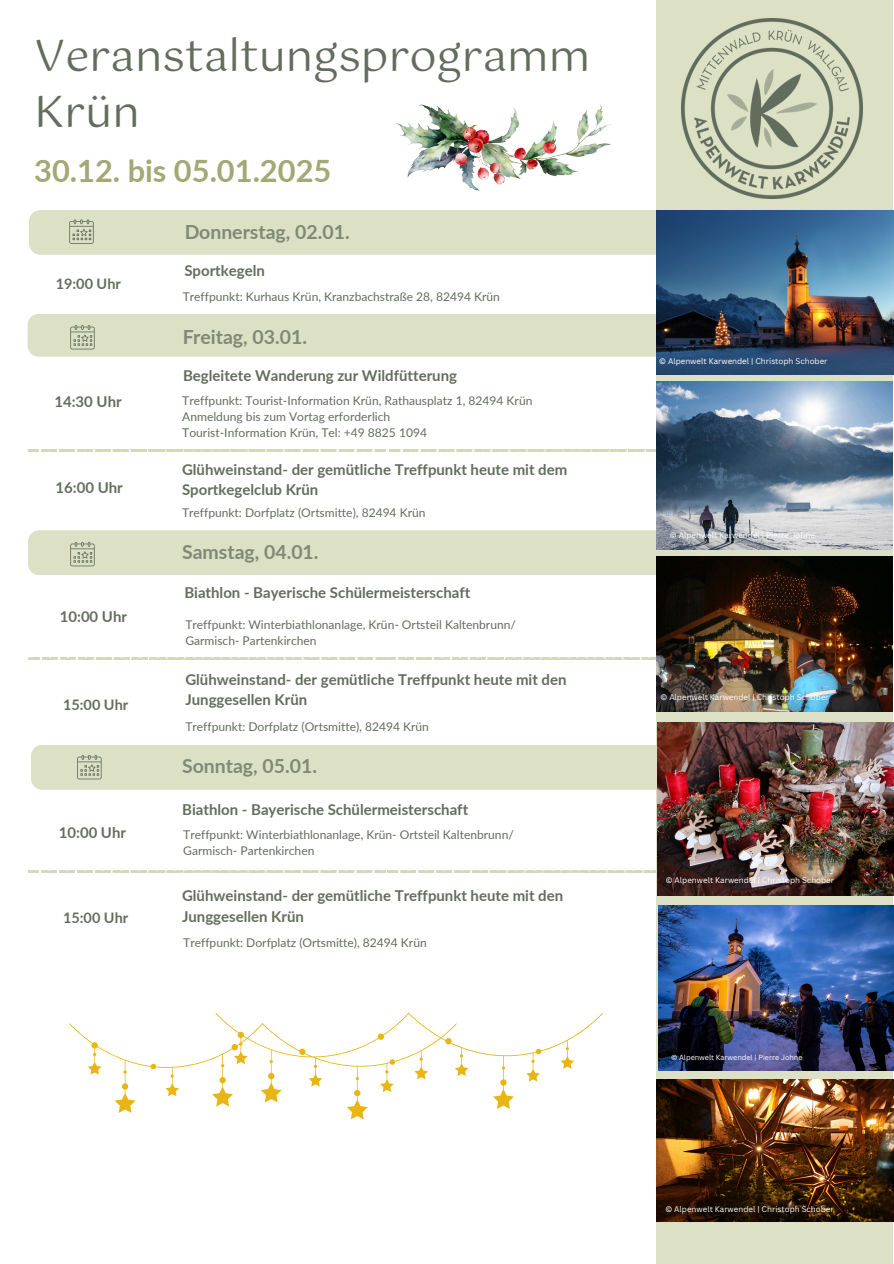
<style>
.page{position:relative;width:894px;height:1264px;background:#fff}
.page>*{position:absolute;margin:0;border:0;box-sizing:border-box;transform-origin:0 0}
.t1{font:43.5px "Gotu";color:#636d5d}
.t2{font:700 30.75px "Lato";color:#a3a875}
.t3{font:700 19.5px "Lato";color:#636d5d}
.t4{font:700 15px/20.2px "Lato";color:#636d5d}
.t5{font:700 14.85px "Lato";color:#636d5d}
.t6{font:700 14.55px "Lato";color:#636d5d}
.t7{font:12px/16px "Lato";color:#636d5d}
.t8{font:7.95px "Canva Sans";color:#fff}
.t9{font:7.2px "Canva Sans";color:#fff}
</style>
<div class="page">
<div style="left:29px;top:210px;width:627px;height:45px;background:#dce0c4"></div>
<div style="left:28px;top:314px;width:628px;height:43px;background:#dce0c4"></div>
<div style="left:28px;top:530px;width:628px;height:45px;background:#dce0c4"></div>
<svg style="left:29px;top:657px;width:626px;height:2px"></svg>
<div style="left:656px;top:0;width:236px;height:1263px;background:#dce0c4"></div>
<img style="left:681px;top:19px;width:180px;height:180px">
<img style="left:657px;top:722px;width:236px;height:173px">
<img style="left:656px;top:1079px;width:237px;height:142px">
<img style="left:656px;top:210px;width:237px;height:164px">
<img style="left:655px;top:381px;width:237px;height:168px">
<img style="left:655px;top:556px;width:237px;height:155px">
<img style="left:658px;top:905px;width:235px;height:165px">
<img style="left:395px;top:104px;width:216px;height:87px">
<svg style="left:28px;top:449px;width:718px;height:2px"></svg>
<svg style="left:28px;top:870px;width:716px;height:2px"></svg>
<img style="left:31px;top:744px;width:862px;height:45px">
<svg style="left:69px;top:1012px;width:533px;height:107px"></svg>
<h5 class="t1" style="left:34px;top:31px;width:557px">Veranstaltungsprogramm</h5>
<p class="t1" style="left:34px;top:86px;width:107px">Krün</p>
<h2 class="t2" style="left:34px;top:152px;width:298px">30.12. bis 05.01.2025</h2>
<h3 class="t6" style="left:56px;top:274px;width:67px">19:00 Uhr</h3>
<p class="t5" style="left:54px;top:392px;width:69px">14:30 Uhr</p>
<p class="t4" style="left:55px;top:477px;width:69px">16:00 Uhr</p>
<h4 class="t5" style="left:60px;top:607px;width:69px">10:00 Uhr</h4>
<h4 class="t6" style="left:63px;top:695px;width:67px">15:00 Uhr</h4>
<p class="t5" style="left:59px;top:823px;width:69px">10:00 Uhr</p>
<h4 class="t6" style="left:63px;top:908px;width:67px">15:00 Uhr</h4>
<h3 class="t3" style="left:184px;top:220px;width:167px">Donnerstag, 02.01.</h3>
<h5 class="t4" style="left:184px;top:260px;width:82px">Sportkegeln</h5>
<p class="t7" style="left:183px;top:288px;width:318px">Treffpunkt: Kurhaus Krün, Kranzbachstraße 28, 82494 Krün</p>
<h3 class="t3" style="left:182px;top:325px;width:126px">Freitag, 03.01.</h3>
<p class="t4" style="left:183px;top:365px;width:275px">Begleitete Wanderung zur Wildfütterung</p>
<p class="t7" style="left:182px;top:392px;width:351px">Treffpunkt: Tourist-Information Krün, Rathausplatz 1, 82494 Krün<br>Anmeldung bis zum Vortag erforderlich<br>Tourist-Information Krün, Tel: +49 8825 1094</p>
<h1 class="t4" style="left:182px;top:458px;width:386px">Glühweinstand- der gemütliche Treffpunkt heute mit dem<br>Sportkegelclub Krün</h1>
<p class="t7" style="left:182px;top:504px;width:245px">Treffpunkt: Dorfplatz (Ortsmitte), 82494 Krün</p>
<h3 class="t3" style="left:182px;top:540px;width:138px">Samstag, 04.01.</h3>
<h1 class="t4" style="left:184px;top:582px;width:287px">Biathlon - Bayerische Schülermeisterschaft</h1>
<h4 class="t7" style="left:185px;top:616px;width:332px">Treffpunkt: Winterbiathlonanlage, Krün- Ortsteil Kaltenbrunn/<br>Garmisch- Partenkirchen</h4>
<h4 class="t4" style="left:185px;top:668px;width:382px">Glühweinstand- der gemütliche Treffpunkt heute mit den<br>Junggesellen Krün</h4>
<h5 class="t7" style="left:185px;top:718px;width:245px">Treffpunkt: Dorfplatz (Ortsmitte), 82494 Krün</h5>
<h3 class="t3" style="left:182px;top:754px;width:136px">Sonntag, 05.01.</h3>
<p class="t4" style="left:182px;top:799px;width:287px">Biathlon - Bayerische Schülermeisterschaft</p>
<h3 class="t7" style="left:183px;top:826px;width:332px">Treffpunkt: Winterbiathlonanlage, Krün- Ortsteil Kaltenbrunn/<br>Garmisch- Partenkirchen</h3>
<p class="t4" style="left:182px;top:885px;width:382px">Glühweinstand- der gemütliche Treffpunkt heute mit den<br>Junggesellen Krün</p>
<h4 class="t7" style="left:183px;top:934px;width:245px">Treffpunkt: Dorfplatz (Ortsmitte), 82494 Krün</h4>
<h4 class="t8" style="left:659px;top:355px;width:170px">© Alpenwelt Karwendel | Christoph Schober</h4>
<p class="t8" style="left:669px;top:530px;width:146px">© Alpenwelt Karwendel | Pierre Johne</p>
<h3 class="t8" style="left:660px;top:691px;width:170px">© Alpenwelt Karwendel | Christoph Schober</h3>
<h4 class="t8" style="left:665px;top:874px;width:170px">© Alpenwelt Karwendel | Christoph Schober</h4>
<p class="t9" style="left:671px;top:1051px;width:133px">© Alpenwelt Karwendel | Pierre Johne</p>
<p class="t8" style="left:665px;top:1203px;width:170px">© Alpenwelt Karwendel | Christoph Schober</p>
</div>
